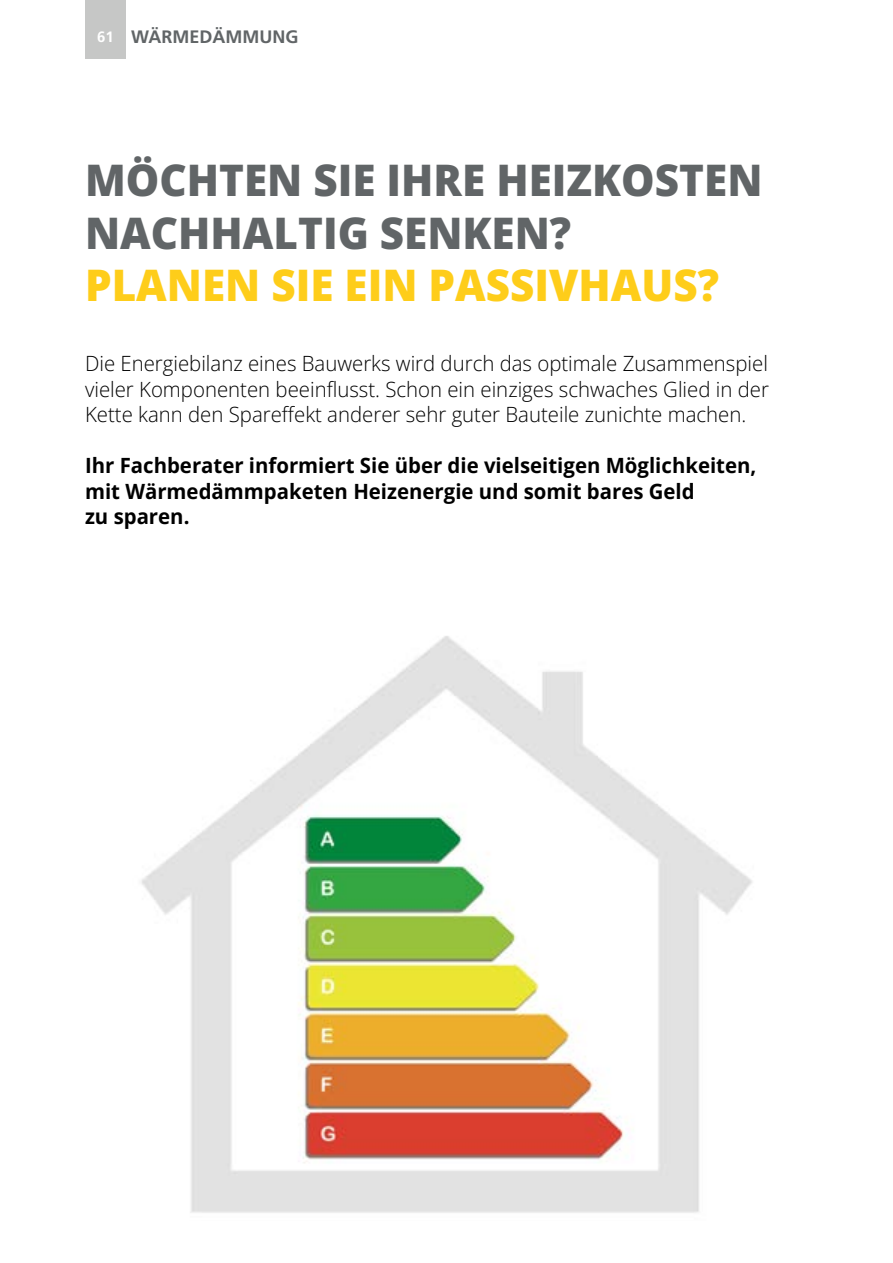
<style>
.page{position:relative;width:893px;height:1263px;background:#fff}
.page>*{position:absolute;margin:0;border:0;box-sizing:border-box;transform-origin:0 0}
.t1{font:800 43.5px/52.5px "Open Sans";color:#616567}
.t2{font:800 43.5px "Open Sans";color:#fecd1a}
.t3{font:300 21px/25.5px "Open Sans";color:#000;text-align:justify}
.t4{font:700 21px/25.5px "Open Sans";color:#000}
.t5{font:700 18px "Frutiger LT Std";color:#616567}
.t6{font:700 15px "Frutiger LT Std";color:#fff}
</style>
<div class="page">
<div style="left:85px;top:0;width:41px;height:58px;background:#c6c7c6"></div>
<img style="left:141px;top:636px;width:611px;height:577px">
<p class="t6" style="left:97px;top:28px;width:18px">61</p>
<p class="t5" style="left:131px;top:26px;width:169px">WÄRMEDÄMMUNG</p>
<h1 class="t1" style="left:85px;top:152px;width:679px">MÖCHTEN SIE IHRE HEIZKOSTEN<br>NACHHALTIG SENKEN?</h1>
<h1 class="t2" style="left:85px;top:252px;width:636px">PLANEN SIE EIN PASSIVHAUS?</h1>
<p class="t3" style="left:85px;top:350px;width:685px">Die Energiebilanz eines Bauwerks wird durch das optimale Zusammenspiel vieler Komponenten beeinflusst. Schon ein einziges schwaches Glied in der Kette kann den Spareffekt anderer sehr guter Bauteile zunichte machen.</p>
<p class="t4" style="left:85px;top:452px;width:673px">Ihr Fachberater informiert Sie über die vielseitigen Möglichkeiten, mit Wärmedämmpaketen Heizenergie und somit bares Geld<br>zu sparen.</p>
</div>
